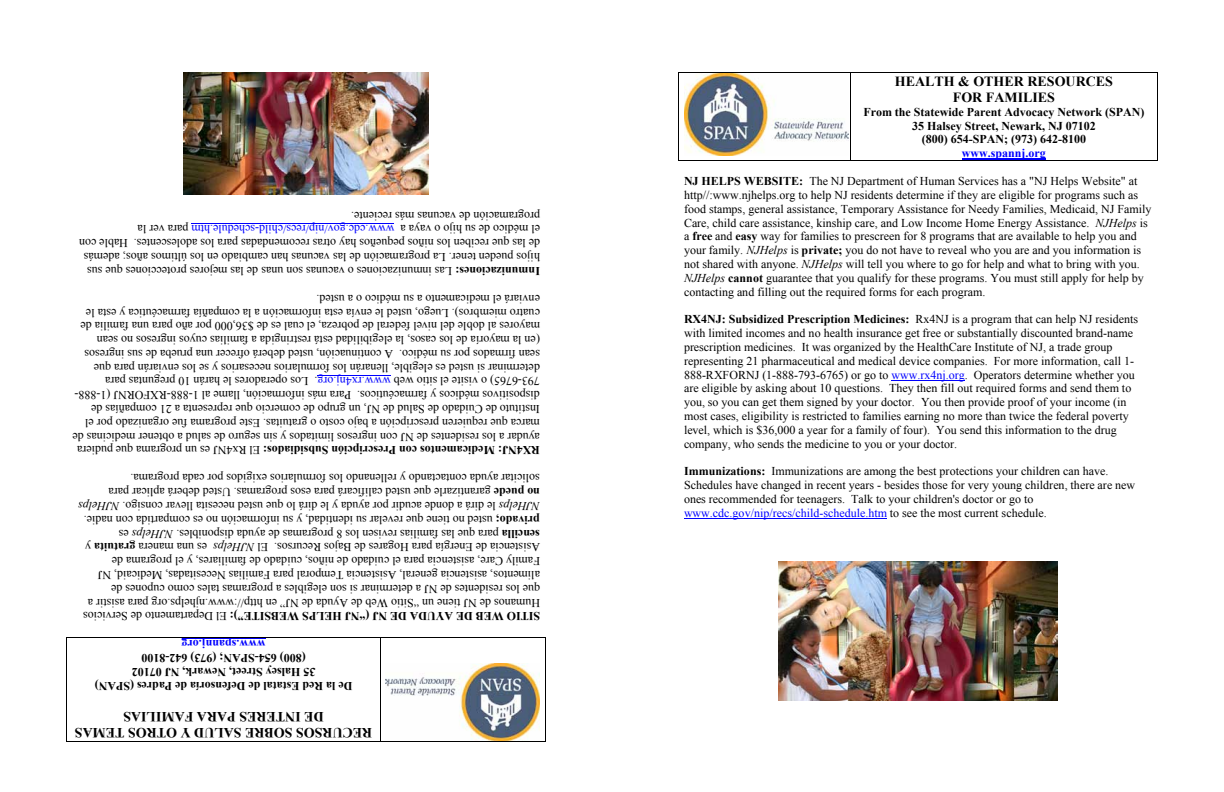
<style>
.page{position:relative;width:1224px;height:792px;background:#fff}
.page>*{position:absolute;margin:0;border:0;box-sizing:border-box;transform-origin:0 0}
.t1{font:700 14px/16.1px "Times New Roman";color:#000;text-align:center}
.t2{font:12px/13.8px "Times New Roman";color:#000}
.t3{font:700 12px/13.8px "Times New Roman";color:#000;text-align:center}
.t4{font:12px "Times New Roman";color:#00f}
.t5{font:700 12px "Times New Roman";color:#00f}
.s1{color:#000}
.s2{font-weight:700}
.s3{color:#00f}
.s4{font-style:italic}
.s5{font-weight:400}
</style>
<div class="page">
<img style="left:684px;top:73px;width:164px;height:83px">
<hr style="left:962px;top:159px;width:84px;height:1px;background:#00f">
<hr style="left:678px;top:72px;width:480px;height:1px;background:#000">
<hr style="left:678px;top:72px;width:1px;height:88px;background:#000">
<hr style="left:678px;top:160px;width:172px;height:1px;background:#000">
<hr style="left:850px;top:72px;width:1px;height:88px;background:#000">
<hr style="left:851px;top:160px;width:306px;height:1px;background:#000">
<hr style="left:1157px;top:72px;width:1px;height:88px;background:#000">
<hr style="left:892px;top:380px;width:73px;height:1px;background:#00f">
<hr style="left:684px;top:518px;width:203px;height:1px;background:#00f">
<img style="left:778px;top:561px;width:280px;height:140px">
<img style="left:386px;top:663px;width:154px;height:78px">
<hr style="left:182px;top:638px;width:84px;height:1px;background:#00f">
<hr style="left:66px;top:741px;width:480px;height:1px;background:#000">
<hr style="left:545px;top:637px;width:1px;height:104px;background:#000">
<hr style="left:381px;top:637px;width:165px;height:1px;background:#000">
<hr style="left:380px;top:637px;width:1px;height:104px;background:#000">
<hr style="left:67px;top:637px;width:313px;height:1px;background:#000">
<hr style="left:66px;top:637px;width:1px;height:104px;background:#000">
<hr style="left:317px;top:376px;width:74px;height:1px;background:#00f">
<hr style="left:191px;top:224px;width:203px;height:1px;background:#00f">
<img style="left:183px;top:72px;width:246px;height:123px">
<p class="t2" style="left:540px;top:237px;width:190px;rotate:-180deg">el médico de su hijo o vaya a programación de vacunas más reciente.</p>
<p class="t4" style="left:394px;top:238px;width:258px;rotate:-180deg">www.cdc.gov/nip/recs/child-schedule.htm <span class="s1">para ver la</span></p>
<p class="t2" style="left:540px;top:250px;width:462px;rotate:-180deg">de las que reciben los niños pequeños hay otras recomendadas para los adolescentes. Hable con</p>
<p class="t2" style="left:540px;top:264px;width:458px;rotate:-180deg">hijos pueden tener. La programación de las vacunas han cambiado en los últimos años; además</p>
<p class="t2" style="left:540px;top:278px;width:454px;rotate:-180deg"><span class="s2">Inmunizaciones:</span> Las inmunizaciones o vacunas son unas de las mejores protecciones que sus</p>
<p class="t2" style="left:540px;top:458px;width:469px;rotate:-180deg"><span class="s2">RX4NJ: Medicamentos con Prescripción Subsidiados:</span> El Rx4NJ es un programa que pudiera ayudar a los residentes de NJ con ingresos limitados y sin seguro de salud a obtener medicinas de marca que requieren prescripción a bajo costo o gratuitas. Este programa fue organizado por el Instituto de Cuidado de Salud de NJ, un grupo de comercio que representa a 21 compañías de dispositivos médicos y farmacéuticos. Para más información, llame al 1-888-RXFORNJ (1-888- 793-6765) o visite el sitio web <span class="s3">www.rx4nj.org</span>. Los operadores le harán 10 preguntas para determinar si usted es elegible, llenarán los formularios necesarios y se los enviarán para que sean firmados por su médico. A continuación, usted deberá ofrecer una prueba de sus ingresos (en la mayoría de los casos, la elegibilidad está restringida a familias cuyos ingresos no sean mayores al doble del nivel federal de pobreza, el cual es de $36,000 por año para una familia de cuatro miembros). Luego, usted le envía esta información a la compañía farmacéutica y esta le enviará el medicamento a su médico o a usted.</p>
<p class="t2" style="left:540px;top:554px;width:463px;rotate:-180deg">Asistencia de Energía para Hogares de Bajos Recursos. El <span class="s4">NJHelps<br></span><span class="s2">sencilla</span> para que las familias revisen los 8 programas de ayuda disponibles. <span class="s4">NJHelps</span> es <span class="s2">privado;</span> usted no tiene que revelar su identidad, y su información no es compartida con nadie.<br><span class="s4">NJHelps</span> le dirá a donde acudir por ayuda y le dirá lo que usted necesita llevar consigo. <span class="s4">NJHelps </span><span class="s2">no puede</span> garantizarle que usted calificará para esos programas. Usted deberá aplicar para solicitar ayuda contactando y rellenando los formularios exigidos por cada programa.</p>
<p class="t2" style="left:207px;top:554px;width:123px;rotate:-180deg">es una manera <span class="s2">gratuita</span> y</p>
<p class="t2" style="left:540px;top:568px;width:430px;rotate:-180deg">Family Care, asistencia para el cuidado de niños, cuidado de familiares, y el programa de</p>
<p class="t2" style="left:540px;top:582px;width:444px;rotate:-180deg">alimentos, asistencia general, Asistencia Temporal para Familias Necesitadas, Medicaid, NJ</p>
<p class="t2" style="left:540px;top:596px;width:430px;rotate:-180deg">que los residentes de NJ a determinar si son elegibles a programas tales como cupones de</p>
<p class="t2" style="left:540px;top:610px;width:454px;rotate:-180deg">Humanos de NJ tiene un “Sitio Web de Ayuda de NJ” en http//:www.njhelps.org para asistir a</p>
<p class="t3" style="left:540px;top:624px;width:458px;rotate:-180deg">SITIO WEB DE AYUDA DE NJ (“NJ HELPS WEBSITE”): <span class="s5">El Departamento de Servicios</span></p>
<p class="t5" style="left:266px;top:653px;width:86px;rotate:-180deg">www.spannj.org</p>
<p class="t3" style="left:353px;top:693px;width:259px;rotate:-180deg">De la Red Estatal de Defensoría de Padres (SPAN)<br>35 Halsey Street, Newark, NJ 07102<br>(800) 654-SPAN; (973) 642-8100</p>
<p class="t1" style="left:372px;top:741px;width:299px;rotate:-180deg">RECURSOS SOBRE SALUD Y OTROS TEMAS<br>DE INTERES PARA FAMILIAS</p>
<p class="t1" style="left:895px;top:72px;width:220px">HEALTH &amp; OTHER RESOURCES<br>FOR FAMILIES</p>
<p class="t3" style="left:863px;top:105px;width:283px">From the Statewide Parent Advocacy Network (SPAN)<br>35 Halsey Street, Newark, NJ 07102<br>(800) 654-SPAN; (973) 642-8100</p>
<p class="t5" style="left:962px;top:145px;width:86px">www.spannj.org</p>
<p class="t2" style="left:684px;top:174px;width:469px"><span class="s2">NJ HELPS WEBSITE:</span> The NJ Department of Human Services has a "NJ Helps Website" at http//:www.njhelps.org to help NJ residents determine if they are eligible for programs such as food stamps, general assistance, Temporary Assistance for Needy Families, Medicaid, NJ Family Care, child care assistance, kinship care, and Low Income Home Energy Assistance. <span class="s4">NJHelps</span> is a <span class="s2">free</span> and <span class="s2">easy</span> way for families to prescreen for 8 programs that are available to help you and your family. <span class="s4">NJHelps</span> is <span class="s2">private;</span> you do not have to reveal who you are and you information is not shared with anyone. <span class="s4">NJHelps</span> will tell you where to go for help and what to bring with you.<br><span class="s4">NJHelps</span> <span class="s2">cannot</span> guarantee that you qualify for these programs. You must still apply for help by contacting and filling out the required forms for each program.</p>
<p class="t2" style="left:684px;top:312px;width:456px"><span class="s2">RX4NJ: Subsidized Prescription Medicines:</span> Rx4NJ is a program that can help NJ residents with limited incomes and no health insurance get free or substantially discounted brand-name prescription medicines. It was organized by the HealthCare Institute of NJ, a trade group representing 21 pharmaceutical and medical device companies. For more information, call 1- 888-RXFORNJ (1-888-793-6765) or go to <span class="s3">www.rx4nj.org</span>. Operators determine whether you are eligible by asking about 10 questions. They then fill out required forms and send them to you, so you can get them signed by your doctor. You then provide proof of your income (in most cases, eligibility is restricted to families earning no more than twice the federal poverty level, which is $36,000 a year for a family of four). You send this information to the drug company, who sends the medicine to you or your doctor.</p>
<p class="t2" style="left:684px;top:464px;width:453px"><span class="s2">Immunizations:</span> Immunizations are among the best protections your children can have.<br>Schedules have changed in recent years - besides those for very young children, there are new ones recommended for teenagers. Talk to your children's doctor or go to <span class="s3">www.cdc.gov/nip/recs/child-schedule.htm</span> to see the most current schedule.</p>
</div>
